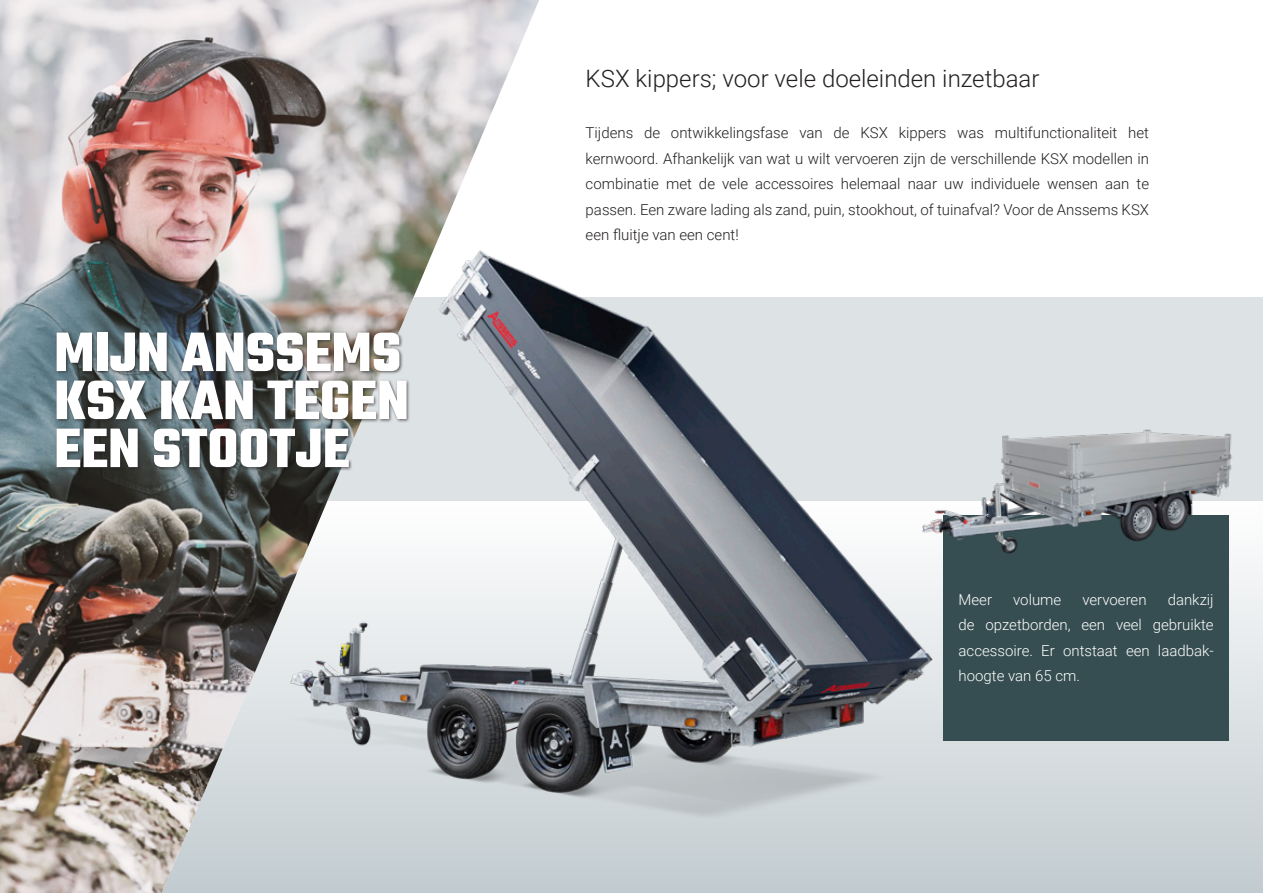
<style>
.page{position:relative;width:1263px;height:893px;background:#fff}
.page>*{position:absolute;margin:0;border:0;box-sizing:border-box;transform-origin:0 0}
.t1{font:700 60px/48px "Teko";color:#fff}
.t2{font:300 24px "Roboto";color:#231f20}
.t3{font:300 15px/25.5px "Roboto";color:#231f20;text-align:justify}
.t4{font:300 15px/25.5px "Roboto";color:#fff;text-align:justify}
</style>
<div class="page">
<div style="left:0;top:298px;width:1263px;height:203px;background:#dde2e4"></div>
<div style="left:0;top:501px;width:1263px;height:392px;background:linear-gradient(to bottom,#fefefe,#c2cbcf)"></div>
<img style="left:0;top:0;width:539px;height:893px">
<img style="left:246px;top:227px;width:754px;height:591px">
<div style="left:55px;top:331px;width:355px;height:140px;background:#231f20;opacity:.7"></div>
<div style="left:943px;top:516px;width:286px;height:225px;background:#364d51"></div>
<img style="left:907px;top:418px;width:347px;height:157px">
<p class="t1" style="left:54px;top:333px;width:356px">MIJN ANSSEMS<br>KSX KAN TEGEN<br>EEN STOOTJE</p>
<p class="t2" style="left:586px;top:62px;width:455px">KSX kippers; voor vele doeleinden inzetbaar</p>
<p class="t3" style="left:586px;top:119px;width:565px">Tijdens de ontwikkelingsfase van de KSX kippers was multifunctionaliteit het kernwoord. Afhankelijk van wat u wilt vervoeren zijn de verschillende KSX modellen in combinatie met de vele accessoires helemaal naar uw individuele wensen aan te passen. Een zware lading als zand, puin, stookhout, of tuinafval? Voor de Anssems KSX een fluitje van een cent!</p>
<p class="t4" style="left:958px;top:586px;width:257px;text-indent:209px">dankzij de opzetborden, een veel gebruikte accessoire. Er ontstaat een laadbak&shy;hoogte van 65 cm.</p>
<p class="t4" style="left:958px;top:586px;width:35px">Meer</p>
<p class="t4" style="left:1013px;top:586px;width:50px">volume</p>
<p class="t4" style="left:1082px;top:586px;width:66px">vervoeren</p>
</div>
